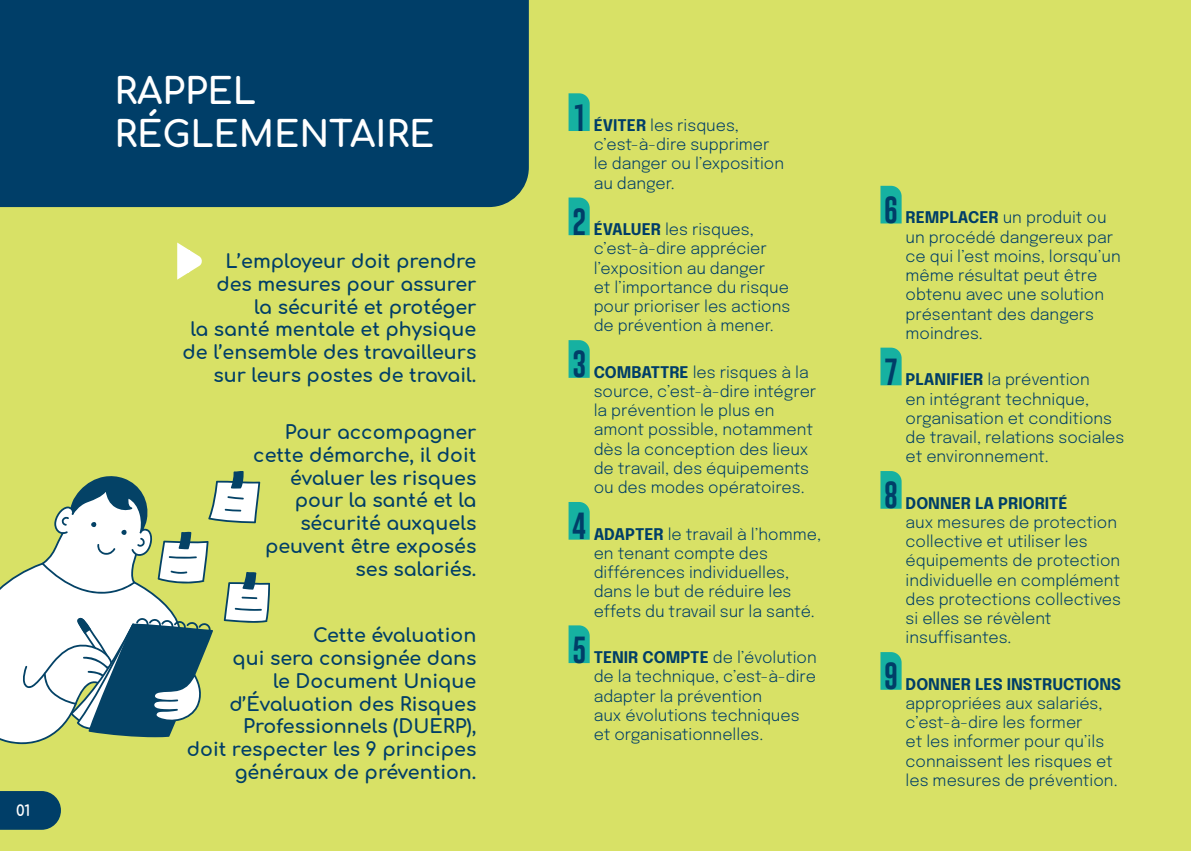
<style>
.page{position:relative;width:1191px;height:851px;background:#fff}
.page>*{position:absolute;margin:0;border:0;box-sizing:border-box;transform-origin:0 0}
.t1{font:700 36px/43.2px "Comfortaa";color:#fff}
.t2{font:700 19px/22.8px "Comfortaa";color:#003e68;text-align:right}
.t3{font:300 16px/19.2px "Epilogue";color:#003e68}
.t4{font:700 15px "Comfortaa";color:#fff}
.s1{font-family:"Gobold Extra 2";font-weight:400;font-size:27.6px}
.s2{font-weight:700}
</style>
<div class="page">
<div style="left:0;top:0;width:1191px;height:850px;background:#d8e166"></div>
<div style="left:0;top:0;width:529px;height:207px;background:#003e68"></div>
<svg style="left:0;top:791px;width:61px;height:38px;background:#0e4867"></svg>
<svg style="left:177px;top:242px;width:25px;height:38px"></svg>
<svg style="left:0;top:471px;width:270px;height:274px"></svg>
<svg style="left:568px;top:93px;width:21px;height:38px"></svg>
<svg style="left:568px;top:197px;width:21px;height:38px"></svg>
<svg style="left:568px;top:340px;width:21px;height:38px"></svg>
<svg style="left:568px;top:502px;width:21px;height:37px"></svg>
<svg style="left:568px;top:625px;width:21px;height:38px"></svg>
<svg style="left:880px;top:186px;width:21px;height:37px"></svg>
<svg style="left:880px;top:347px;width:21px;height:38px"></svg>
<svg style="left:880px;top:471px;width:21px;height:37px"></svg>
<svg style="left:880px;top:652px;width:21px;height:37px"></svg>
<p class="t4" style="left:16px;top:796px;width:15px">01</p>
<h1 class="t1" style="left:115px;top:65px;width:321px">RAPPEL<br>RÉGLEMENTAIRE</h1>
<p class="t2" style="left:183px;top:247px;width:295px">L’employeur doit prendre<br>des mesures pour assurer<br>la sécurité et protéger<br>la santé mentale et physique de l’ensemble des travailleurs sur leurs postes de travail.</p>
<p class="t2" style="left:253px;top:418px;width:225px">Pour accompagner cette démarche, il doit évaluer les risques pour la santé et la sécurité auxquels peuvent être exposés ses salariés.</p>
<p class="t2" style="left:187px;top:621px;width:291px">Cette évaluation<br>qui sera consignée dans<br>le Document Unique d’Évaluation des Risques<br>Professionnels (DUERP),<br>doit respecter les 9 principes généraux de prévention.</p>
<p class="t3" style="left:593px;top:115px;width:192px;text-indent:-22px"><span class="s1">1</span> <span class="s2">ÉVITER</span> les risques, c’est-à-dire supprimer le danger ou l’exposition au danger.</p>
<p class="t3" style="left:593px;top:219px;width:198px;text-indent:-22px"><span class="s1">2</span> <span class="s2">ÉVALUER</span> les risques, c’est-à-dire apprécier l’exposition au danger<br>et l’importance du risque pour prioriser les actions de prévention à mener.</p>
<p class="t3" style="left:593px;top:361px;width:224px;text-indent:-22px"><span class="s1">3</span> <span class="s2">COMBATTRE</span> les risques à la source, c’est-à-dire intégrer la prévention le plus en amont possible, notamment dès la conception des lieux de travail, des équipements ou des modes opératoires.</p>
<p class="t3" style="left:593px;top:523px;width:229px;text-indent:-22px"><span class="s1">4</span> <span class="s2">ADAPTER</span> le travail à l’homme, en tenant compte des différences individuelles, dans le but de réduire les effets du travail sur la santé.</p>
<p class="t3" style="left:593px;top:646px;width:224px;text-indent:-22px"><span class="s1">5</span> <span class="s2">TENIR COMPTE</span> de l’évolution de la technique, c’est-à-dire adapter la prévention<br>aux évolutions techniques et organisationnelles.</p>
<p class="t3" style="left:905px;top:207px;width:217px;text-indent:-22px"><span class="s1">6</span> <span class="s2">REMPLACER</span> un produit ou un procédé dangereux par ce qui l’est moins, lorsqu’un même résultat peut être obtenu avec une solution présentant des dangers moindres.</p>
<p class="t3" style="left:905px;top:369px;width:220px;text-indent:-22px"><span class="s1">7</span> <span class="s2">PLANIFIER</span> la prévention<br>en intégrant technique, organisation et conditions de travail, relations sociales et environnement.</p>
<p class="t3" style="left:905px;top:492px;width:217px;text-indent:-22px"><span class="s1">8</span> <span class="s2">DONNER LA PRIORITÉ<br></span>aux mesures de protection collective et utiliser les équipements de protection individuelle en complément des protections collectives si elles se révèlent insuffisantes.</p>
<p class="t3" style="left:905px;top:673px;width:217px;text-indent:-22px"><span class="s1">9</span> <span class="s2">DONNER LES INSTRUCTIONS </span>appropriées aux salariés, c’est-à-dire les former<br>et les informer pour qu’ils connaissent les risques et les mesures de prévention.</p>
</div>
